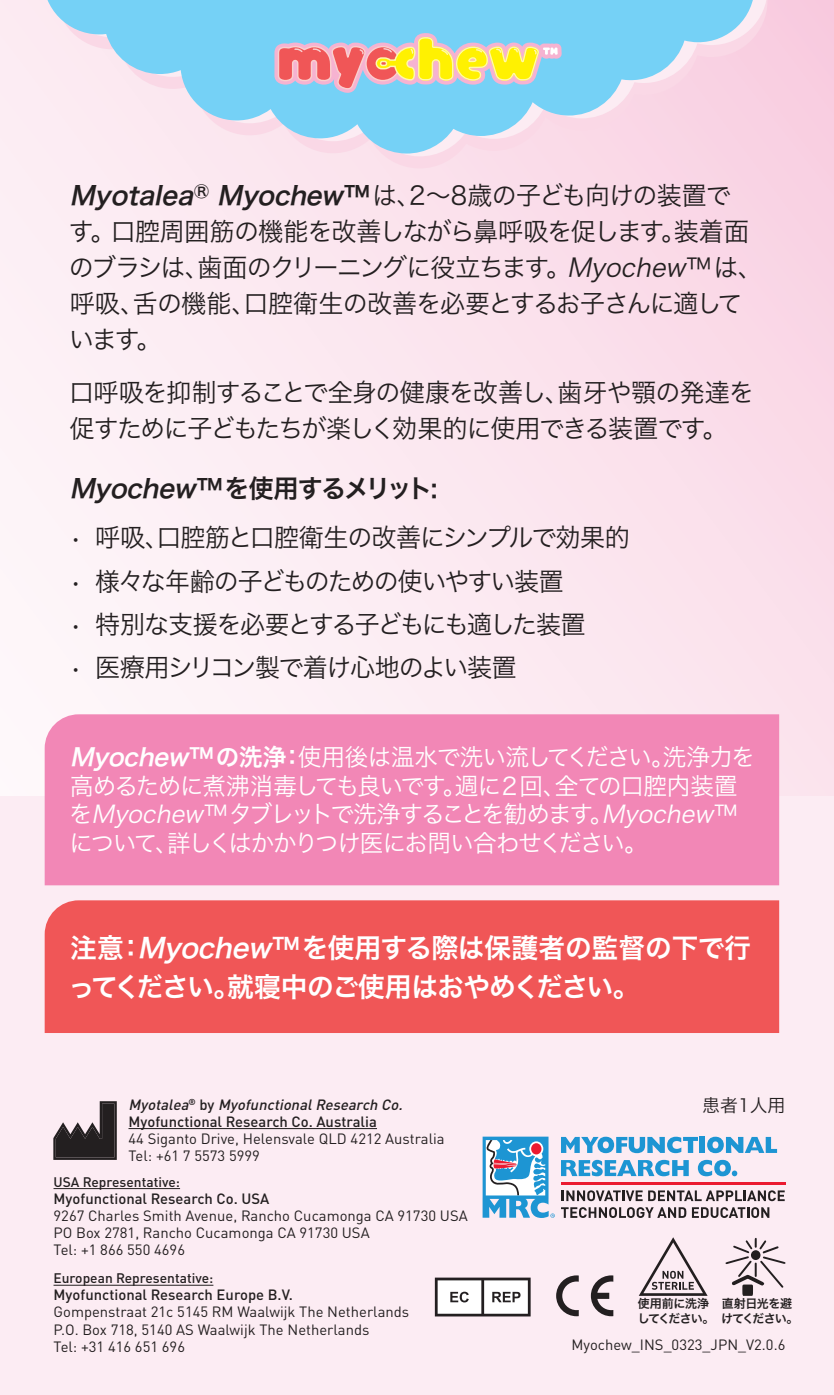
<style>
.page{position:relative;width:834px;height:1395px;background:#fff}
.page>*{position:absolute;margin:0;border:0;box-sizing:border-box;transform-origin:0 0}
.Подзаголовок{font:27px/38.4px "Hiragino Sans W6";letter-spacing:-.025em;color:#fff}
.абзац_булит{font:25.5px/36px "Hiragino Sans W3";letter-spacing:-.05em;color:#231f20}
.абзац_булит-2{font:25.5px "Hiragino Sans W3";letter-spacing:-.075em;color:#231f20}
.абзац_булит-3{font:25.5px "Hiragino Sans W6";letter-spacing:-.075em;color:#231f20}
.абзац_булит-4{font:24px/28.8px "Hiragino Sans W3";letter-spacing:-.065em;color:#fff}
.t1{font:18px "Hira Kaku Pro W3";color:#231f20}
.t2{font:14.7px/17.1px "DIN Pro";color:#231f20}
.t3{font:500 14.7px "DIN Pro";color:#231f20}
.t4{font:italic 500 14.7px "DIN Pro";color:#231f20}
.t5{font:500 13.8px "DIN Pro";color:#231f20}
.t6{font:12px/14.4px "Hira Kaku Pro W6";letter-spacing:-.05em;color:#231f20}
.s1{font-family:"Hiragino Sans W6";font-style:italic}
.s2{font-family:"Hiragino Sans W6"}
.s3{font-style:italic}
.s4{font-style:normal}
</style>
<div class="page">
<div style="left:0;top:0;width:833px;height:1395px;background:linear-gradient(to right,#fdf4f8,#fadae7)"></div>
<svg style="left:833px;top:486px;width:1px;height:909px"></svg>
<hr style="left:833px;top:1322px;width:1px;height:30px;background:#75d1f6">
<div style="left:0;top:796px;width:833px;height:599px;background:#fcecf3"></div>
<svg style="left:56px;top:154px;width:711px;height:15px;background:#fadfeb"></svg>
<svg style="left:79px;top:0;width:688px;height:157px;background:#f9d9e7"></svg>
<svg style="left:43px;top:0;width:711px;height:154px;background:#b0d7f1"></svg>
<hr style="left:53px;top:1284px;width:160px;height:1px;background:#231f20">
<hr style="left:53px;top:1188px;width:127px;height:1px;background:#231f20">
<svg style="left:53px;top:1101px;width:64px;height:59px"></svg>
<hr style="left:128px;top:1128px;width:249px;height:1px;background:#231f20">
<svg style="left:590px;top:1275px;width:23px;height:41px"></svg>
<svg style="left:556px;top:1275px;width:22px;height:41px"></svg>
<svg style="left:725px;top:1238px;width:60px;height:58px"></svg>
<svg style="left:638px;top:1237px;width:69px;height:59px"></svg>
<svg style="left:561px;top:1136px;width:136px;height:17px"></svg>
<div style="left:699px;top:1137px;width:6px;height:16px;background:#1d95d3"></div>
<svg style="left:707px;top:1136px;width:70px;height:17px"></svg>
<svg style="left:561px;top:1160px;width:127px;height:16px"></svg>
<svg style="left:697px;top:1160px;width:40px;height:16px"></svg>
<hr style="left:561px;top:1182px;width:224px;height:2px;background:#eb1a30">
<svg style="left:561px;top:1190px;width:81px;height:11px"></svg>
<svg style="left:648px;top:1190px;width:136px;height:11px"></svg>
<svg style="left:561px;top:1207px;width:208px;height:11px"></svg>
<svg style="left:482px;top:1136px;width:72px;height:82px;background:#83b7d9"></svg>
<div style="left:45px;top:900px;width:734px;height:133px;background:#f05657"></div>
<div style="left:45px;top:714px;width:734px;height:171px;background:#f287b6"></div>
<svg style="left:274px;top:33px;width:287px;height:60px;background:#c7c0a5"></svg>
<svg style="left:435px;top:1277px;width:95px;height:39px;background:#c4c3c3"></svg>
<p class="абзац_булит" style="left:69px;top:176px;width:695px"><span class="s1">Myotalea</span><sup>Ⓡ</sup> <span class="s1">Myochew</span><span class="s2">™</span> は、2 〜8歳の子ども向けの装置で<br>す。口腔周囲筋の機能を改善しながら鼻呼吸を促します。装着面のブラシは、歯面のクリーニングに役立ちます。<span class="s3">Myochew</span>™は、呼吸、舌の機能、口腔衛生の改善を必要とするお子さんに適しています。</p>
<p class="абзац_булит" style="left:69px;top:373px;width:686px">口呼吸を抑制することで全身の健康を改善し、歯牙や顎の発達を促すために子どもたちが楽しく効果的に使用できる装置です。</p>
<p class="абзац_булит-3" style="left:70px;top:465px;width:369px"><span class="s3">Myochew</span>™ を使用するメリット:</p>
<p class="абзац_булит" style="left:70px;top:518px;width:561px">• 呼吸、口腔筋と口腔衛生の改善にシンプルで効果的</p>
<p class="абзац_булит-2" style="left:70px;top:558px;width:495px">• 様々な年齢の子どものための使いやすい装置</p>
<p class="абзац_булит-2" style="left:70px;top:602px;width:517px">• 特別な支援を必要とする子どもにも適した装置</p>
<p class="абзац_булит" style="left:70px;top:648px;width:448px">• 医療用シリコン製で着け心地のよい装置</p>
<p class="абзац_булит-4" style="left:69px;top:740px;width:687px"><span class="s1">Myochew</span><span class="s2">™の洗浄：</span>使用後は温水で洗い流してください。洗浄力を高めるために煮沸消毒しても良いです。週に２回、全ての口腔内装置を<span class="s3">Myochew</span>™ タブレットで洗浄することを勧めます。<span class="s3">Myochew</span>™について、詳しくはかかりつけ医にお問い合わせください。</p>
<p class="Подзаголовок" style="left:69px;top:928px;width:683px">注意：<span class="s3">Myochew</span>™を使用する際は保護者の監督の下で行ってください。就寝中のご使用はおやめください。</p>
<p class="t4" style="left:128px;top:1093px;width:279px">Myotalea<sup>®</sup> <span class="s4">b y</span> MyofunctionalResearch Co.</p>
<p class="t3" style="left:128px;top:1110px;width:250px">Myofunctional Research Co. Australia</p>
<p class="t2" style="left:128px;top:1129px;width:317px">44 Siganto Drive, Helensvale QLD 4212 Australia<br>Tel: +61 7 5573 5999</p>
<p class="t5" style="left:53px;top:1171px;width:128px">USA Representative:</p>
<p class="t3" style="left:53px;top:1187px;width:217px">Myofunctional Research Co. USA</p>
<p class="t2" style="left:53px;top:1206px;width:415px">9267 Charles Smith Avenue, Rancho Cucamonga CA 91730 USA</p>
<p class="t2" style="left:53px;top:1223px;width:317px">PO Box 2781, Rancho Cucamonga CA 91730 USA</p>
<p class="t2" style="left:53px;top:1240px;width:133px">Tel: +1 866 550 4696</p>
<p class="t5" style="left:53px;top:1267px;width:161px">European Representative:</p>
<p class="t3" style="left:53px;top:1283px;width:241px">Myofunctional Research Europe B.V.</p>
<p class="t2" style="left:53px;top:1302px;width:357px">Gompenstraat 21c 5145 RM Waalwijk The Netherlands<br>P.O. Box 718, 5140 AS Waalwijk The Netherlands<br>Tel: +31 416 651 696</p>
<p class="t1" style="left:702px;top:1089px;width:84px">患者1人用</p>
<p class="t6" style="left:637px;top:1296px;width:78px">使用前に洗浄してください。</p>
<p class="t6" style="left:721px;top:1296px;width:79px">直射日光を避けてください。</p>
<p class="t2" style="left:571px;top:1335px;width:215px">Myochew_INS_0323_JPN_V2.0.6</p>
</div>
